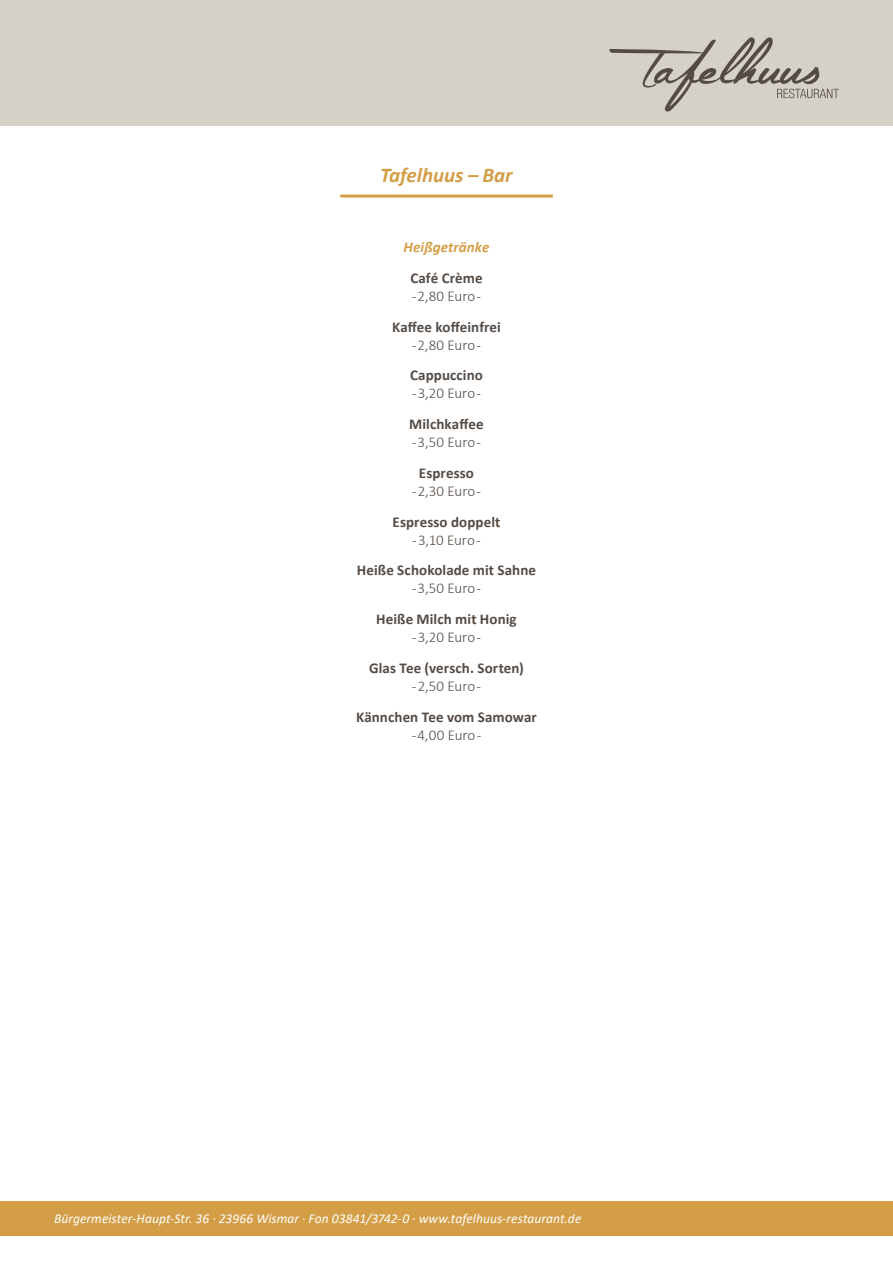
<style>
.page{position:relative;width:893px;height:1263px;background:#fff}
.page>*{position:absolute;margin:0;border:0;box-sizing:border-box;transform-origin:0 0}
.t1{font:italic 700 21px "Calibri";color:#d39e46}
.t2{font:700 15px "Calibri";letter-spacing:.005em;color:#544b45}
.t3{font:300 15px "Calibri";letter-spacing:-.005em;color:#544b45}
.t4{font:italic 700 15px "Calibri";letter-spacing:.005em;color:#d39e46}
.t5{font:italic 13.5px "Calibri";letter-spacing:.005em;color:#fff}
</style>
<div class="page">
<div style="left:0;top:0;width:893px;height:125px;background:#d6d1c8"></div>
<svg style="left:609px;top:37px;width:230px;height:75px"></svg>
<div style="left:0;top:1201px;width:893px;height:35px;background:#d39e46"></div>
<hr style="left:340px;top:195px;width:213px;height:3px;background:#d39e46">
<h1 class="t1" style="left:380px;top:160px;width:134px">Tafelhuus – Bar</h1>
<p class="t4" style="left:404px;top:236px;width:87px">Heißgetränke</p>
<p class="t2" style="left:410px;top:267px;width:74px">Café Crème</p>
<p class="t3" style="left:412px;top:286px;width:71px">- 2,80 Euro -</p>
<p class="t2" style="left:392px;top:316px;width:110px">Kaffee koffeinfrei</p>
<p class="t3" style="left:412px;top:335px;width:71px">- 2,80 Euro -</p>
<p class="t2" style="left:410px;top:365px;width:74px">Cappuccino</p>
<p class="t3" style="left:412px;top:384px;width:71px">- 3,20 Euro -</p>
<p class="t2" style="left:409px;top:413px;width:76px">Milchkaffee</p>
<p class="t3" style="left:412px;top:433px;width:71px">- 3,50 Euro -</p>
<p class="t2" style="left:419px;top:462px;width:57px">Espresso</p>
<p class="t3" style="left:412px;top:481px;width:71px">- 2,30 Euro -</p>
<p class="t2" style="left:393px;top:511px;width:109px">Espresso doppelt</p>
<p class="t3" style="left:412px;top:530px;width:70px">- 3,10 Euro -</p>
<p class="t2" style="left:357px;top:560px;width:181px">Heiße Schokolade mit Sahne</p>
<p class="t3" style="left:412px;top:579px;width:71px">- 3,50 Euro -</p>
<p class="t2" style="left:376px;top:608px;width:142px">Heiße Milch mit Honig</p>
<p class="t3" style="left:412px;top:628px;width:71px">- 3,20 Euro -</p>
<p class="t2" style="left:369px;top:657px;width:156px">Glas Tee (versch. Sorten)</p>
<p class="t3" style="left:412px;top:676px;width:71px">- 2,50 Euro -</p>
<p class="t2" style="left:356px;top:706px;width:182px">Kännchen Tee vom Samowar</p>
<p class="t3" style="left:412px;top:725px;width:71px">- 4,00 Euro -</p>
<p class="t5" style="left:54px;top:1209px;width:529px">Bürgermeister-Haupt-Str. 36 · 23966 Wismar · Fon 03841/3742-0 · www.tafelhuus-restaurant.de</p>
</div>
